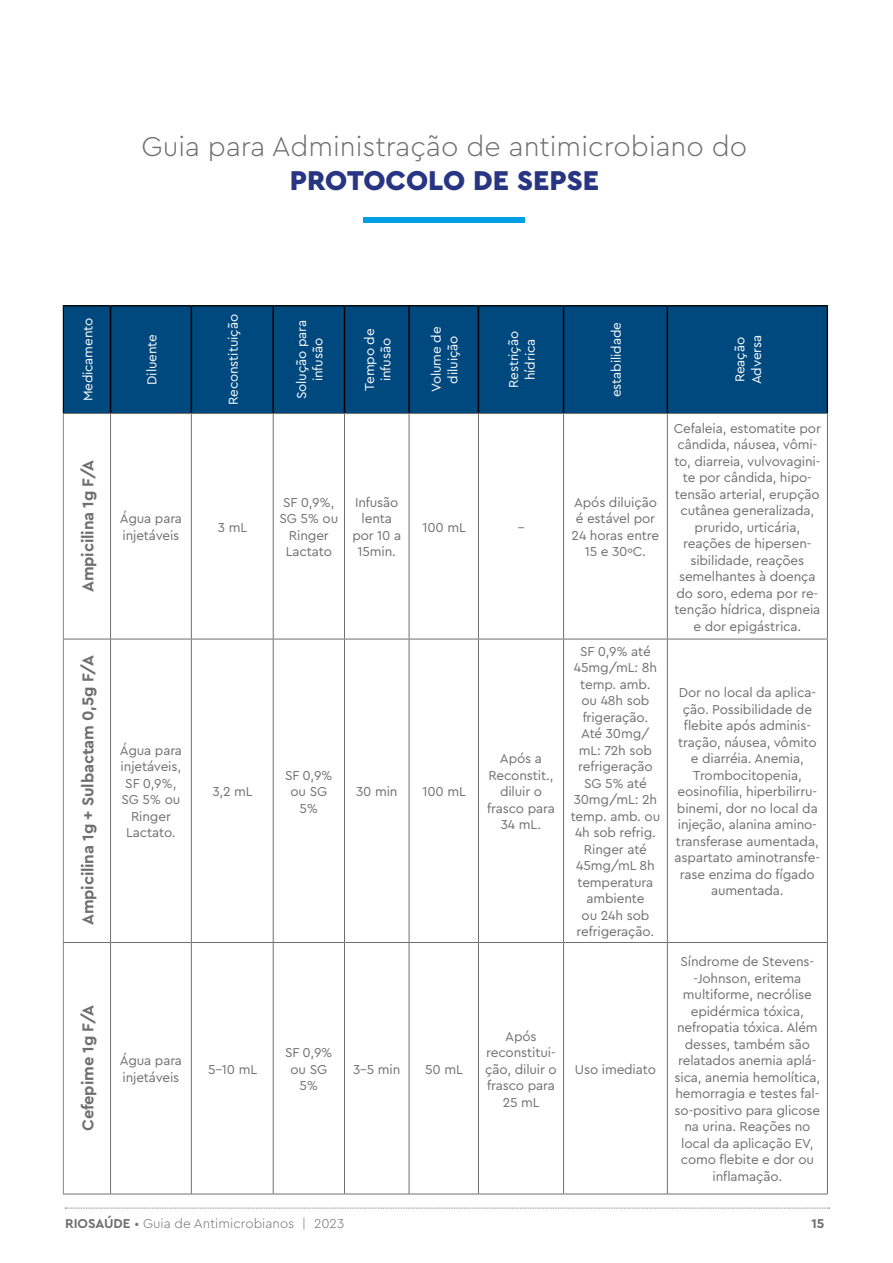
<style>
.page{position:relative;width:893px;height:1263px;background:#fff}
.page>*{position:absolute;margin:0;border:0;box-sizing:border-box;transform-origin:0 0}
.t1{font:300 28.5px "Cera Pro";color:#706f6f}
.t2{font:900 28.5px "Cera Pro";color:#283583}
.t3{font:700 16.5px "Cera Pro";letter-spacing:-.01em;color:#706f6f}
.t4{font:13.5px/16.5px "Cera Pro";letter-spacing:-.01em;color:#706f6f;text-align:center}
.t5{font:13.5px/16.5px "Cera Pro";letter-spacing:-.01em;color:#fff;text-align:center}
.t6{font:300 13.5px "Cera Pro";color:#706f6f}
.t7{font:700 13.5px "Cera Pro";color:#706f6f}
.s1{font-weight:700}
</style>
<div class="page">
<svg style="left:65px;top:1208px;width:765px;height:1px"></svg>
<div style="left:64px;top:306px;width:763px;height:107px;background:#00497f"></div>
<hr style="left:110px;top:306px;width:1px;height:107px;background:#000">
<hr style="left:191px;top:306px;width:1px;height:107px;background:#000">
<hr style="left:272px;top:306px;width:2px;height:107px;background:#000">
<hr style="left:344px;top:306px;width:1px;height:107px;background:#000">
<hr style="left:408px;top:306px;width:2px;height:107px;background:#000">
<hr style="left:478px;top:306px;width:1px;height:107px;background:#000">
<hr style="left:563px;top:306px;width:1px;height:107px;background:#000">
<hr style="left:667px;top:306px;width:1px;height:107px;background:#000">
<hr style="left:63px;top:413px;width:48px;height:1px;background:#706f6f">
<hr style="left:111px;top:413px;width:80px;height:1px;background:#706f6f">
<hr style="left:110px;top:414px;width:1px;height:225px;background:#706f6f">
<hr style="left:191px;top:413px;width:82px;height:1px;background:#706f6f">
<hr style="left:191px;top:414px;width:1px;height:225px;background:#706f6f">
<hr style="left:273px;top:413px;width:71px;height:1px;background:#706f6f">
<hr style="left:273px;top:414px;width:1px;height:225px;background:#706f6f">
<hr style="left:344px;top:413px;width:65px;height:1px;background:#706f6f">
<hr style="left:344px;top:414px;width:1px;height:225px;background:#706f6f">
<hr style="left:409px;top:413px;width:69px;height:1px;background:#706f6f">
<hr style="left:409px;top:414px;width:1px;height:225px;background:#706f6f">
<hr style="left:478px;top:413px;width:86px;height:1px;background:#706f6f">
<hr style="left:478px;top:414px;width:1px;height:225px;background:#706f6f">
<hr style="left:564px;top:413px;width:103px;height:1px;background:#706f6f">
<hr style="left:563px;top:414px;width:1px;height:225px;background:#706f6f">
<hr style="left:667px;top:413px;width:161px;height:1px;background:#706f6f">
<hr style="left:667px;top:414px;width:1px;height:225px;background:#706f6f">
<hr style="left:63px;top:639px;width:48px;height:1px;background:#706f6f">
<hr style="left:111px;top:639px;width:80px;height:1px;background:#706f6f">
<hr style="left:110px;top:639px;width:1px;height:303px;background:#706f6f">
<hr style="left:191px;top:639px;width:82px;height:1px;background:#706f6f">
<hr style="left:191px;top:639px;width:1px;height:303px;background:#706f6f">
<hr style="left:273px;top:639px;width:71px;height:1px;background:#706f6f">
<hr style="left:273px;top:639px;width:1px;height:303px;background:#706f6f">
<hr style="left:344px;top:639px;width:65px;height:1px;background:#706f6f">
<hr style="left:344px;top:639px;width:1px;height:303px;background:#706f6f">
<hr style="left:409px;top:639px;width:69px;height:1px;background:#706f6f">
<hr style="left:409px;top:639px;width:1px;height:303px;background:#706f6f">
<hr style="left:478px;top:639px;width:86px;height:1px;background:#706f6f">
<hr style="left:478px;top:639px;width:1px;height:303px;background:#706f6f">
<hr style="left:564px;top:639px;width:103px;height:1px;background:#706f6f">
<hr style="left:563px;top:639px;width:1px;height:303px;background:#706f6f">
<hr style="left:667px;top:639px;width:161px;height:1px;background:#706f6f">
<hr style="left:667px;top:639px;width:1px;height:303px;background:#706f6f">
<hr style="left:63px;top:942px;width:48px;height:1px;background:#706f6f">
<hr style="left:111px;top:942px;width:80px;height:1px;background:#706f6f">
<hr style="left:110px;top:943px;width:1px;height:250px;background:#706f6f">
<hr style="left:191px;top:942px;width:82px;height:1px;background:#706f6f">
<hr style="left:191px;top:943px;width:1px;height:250px;background:#706f6f">
<hr style="left:273px;top:942px;width:71px;height:1px;background:#706f6f">
<hr style="left:273px;top:943px;width:1px;height:250px;background:#706f6f">
<hr style="left:344px;top:942px;width:65px;height:1px;background:#706f6f">
<hr style="left:344px;top:943px;width:1px;height:250px;background:#706f6f">
<hr style="left:409px;top:942px;width:69px;height:1px;background:#706f6f">
<hr style="left:409px;top:943px;width:1px;height:250px;background:#706f6f">
<hr style="left:478px;top:942px;width:86px;height:1px;background:#706f6f">
<hr style="left:478px;top:943px;width:1px;height:250px;background:#706f6f">
<hr style="left:564px;top:942px;width:103px;height:1px;background:#706f6f">
<hr style="left:563px;top:943px;width:1px;height:250px;background:#706f6f">
<hr style="left:667px;top:942px;width:161px;height:1px;background:#706f6f">
<hr style="left:667px;top:943px;width:1px;height:250px;background:#706f6f">
<hr style="left:63px;top:1193px;width:48px;height:1px;background:#706f6f">
<hr style="left:111px;top:1193px;width:80px;height:1px;background:#706f6f">
<hr style="left:191px;top:1193px;width:82px;height:1px;background:#706f6f">
<hr style="left:273px;top:1193px;width:71px;height:1px;background:#706f6f">
<hr style="left:344px;top:1193px;width:65px;height:1px;background:#706f6f">
<hr style="left:409px;top:1193px;width:69px;height:1px;background:#706f6f">
<hr style="left:478px;top:1193px;width:86px;height:1px;background:#706f6f">
<hr style="left:564px;top:1193px;width:103px;height:1px;background:#706f6f">
<hr style="left:667px;top:1193px;width:161px;height:1px;background:#706f6f">
<div style="left:364px;top:217px;width:161px;height:6px;background:#009fe3"></div>
<h1 class="t1" style="left:141px;top:127px;width:607px">Guia para Administração de antimicrobiano do</h1>
<h1 class="t2" style="left:290px;top:162px;width:311px">PROTOCOLO DE SEPSE</h1>
<p class="t5" style="left:79px;top:401px;width:85px;rotate:-90deg">Medicamento</p>
<p class="t3" style="left:77px;top:592px;width:134px;rotate:-90deg">Ampicilina 1g F/A</p>
<p class="t3" style="left:77px;top:925px;width:271px;rotate:-90deg">Ampicilina 1g + Sulbactam 0,5g F/A</p>
<p class="t3" style="left:77px;top:1131px;width:128px;rotate:-90deg">Cefepime 1g F/A</p>
<p class="t5" style="left:143px;top:385px;width:52px;rotate:-90deg">Diluente</p>
<p class="t5" style="left:224px;top:405px;width:92px;rotate:-90deg">Reconstituição</p>
<p class="t5" style="left:293px;top:399px;width:81px;rotate:-90deg">Solução para infusão</p>
<p class="t5" style="left:361px;top:391px;width:64px;rotate:-90deg">Tempo de infusão</p>
<p class="t5" style="left:428px;top:392px;width:67px;rotate:-90deg">Volume de diluição</p>
<p class="t5" style="left:505px;top:388px;width:59px;rotate:-90deg">Restrição hídrica</p>
<p class="t5" style="left:607px;top:397px;width:77px;rotate:-90deg">estabilidade</p>
<p class="t4" style="left:120px;top:510px;width:64px;text-align:left">Água para injetáveis</p>
<p class="t4" style="left:218px;top:518px;width:31px">3 mL</p>
<p class="t4" style="left:279px;top:494px;width:60px">SF 0,9%,<br>SG 5% ou<br>Ringer<br>Lactato</p>
<p class="t4" style="left:352px;top:494px;width:50px">Infusão lenta por 10 a<br>15min.</p>
<p class="t4" style="left:422px;top:518px;width:45px">100 mL</p>
<p class="t4" style="left:517px;top:518px;width:9px">--</p>
<p class="t4" style="left:572px;top:494px;width:89px">Após diluição é estável por<br>24 horas entre<br>15 e 30ºC.</p>
<p class="t4" style="left:120px;top:742px;width:64px">Água para injetáveis,<br>SF 0,9%,<br>SG 5% ou<br>Ringer<br>Lactato.</p>
<p class="t4" style="left:212px;top:783px;width:42px">3,2 mL</p>
<p class="t4" style="left:285px;top:766px;width:49px">SF 0,9% ou SG<br>5%</p>
<p class="t4" style="left:356px;top:783px;width:43px">30 min</p>
<p class="t4" style="left:422px;top:783px;width:45px">100 mL</p>
<p class="t4" style="left:487px;top:750px;width:69px">Após a<br>Reconstit., diluir o frasco para<br>34 mL.</p>
<p class="t4" style="left:571px;top:642px;width:91px">SF 0,9% até<br>45mg/mL: 8h temp. amb.<br>ou 48h sob frigeração.<br>Até 30mg/ mL: 72h sob refrigeração<br>SG 5% até<br>30mg/mL: 2h temp. amb. ou<br>4h sob refrig.<br>Ringer até<br>45mg/mL 8h temperatura ambiente<br>ou 24h sob refrigeração.</p>
<p class="t4" style="left:120px;top:1052px;width:64px;text-align:left">Água para injetáveis</p>
<p class="t4" style="left:208px;top:1060px;width:51px">5-10 mL</p>
<p class="t4" style="left:285px;top:1044px;width:49px">SF 0,9% ou SG<br>5%</p>
<p class="t4" style="left:353px;top:1060px;width:49px">3-5 min</p>
<p class="t4" style="left:425px;top:1060px;width:39px">50 mL</p>
<p class="t4" style="left:485px;top:1027px;width:73px">Após reconstitui&shy;ção, diluir o frasco para<br>25 mL</p>
<p class="t4" style="left:575px;top:1060px;width:82px">Uso imediato</p>
<p class="t5" style="left:731px;top:384px;width:51px;text-align:left;rotate:-90deg">Reação<br>Adversa</p>
<p class="t4" style="left:674px;top:419px;width:149px">Cefaleia, estomatite por cândida, náusea, vômi&shy;to, diarreia, vulvovagini&shy;te por cândida, hipo&shy;tensão arterial, erupção cutânea generalizada, prurido, urticária, reações de hipersen&shy;sibilidade, reações semelhantes à doença do soro, edema por re&shy;tenção hídrica, dispneia e dor epigástrica.</p>
<p class="t4" style="left:675px;top:684px;width:147px">Dor no local da aplica&shy;ção. Possibilidade de flebite após adminis&shy;tração, náusea, vômito e diarréia. Anemia,<br>Trombocitopenia, eosinofilia, hiperbilirru&shy;binemi, dor no local da injeção, alanina amino&shy;transferase aumentada, aspartato aminotransfe&shy;rase enzima do fígado aumentada.</p>
<p class="t4" style="left:674px;top:953px;width:147px">Síndrome de Stevens--Johnson, eritema multiforme, necrólise epidérmica tóxica, nefropatia tóxica. Além desses, também são relatados anemia aplá&shy;sica, anemia hemolítica, hemorragia e testes fal&shy;so-positivo para glicose na urina. Reações no local da aplicação EV, como flebite e dor ou inflamação.</p>
<p class="t6" style="left:65px;top:1214px;width:281px"><span class="s1">RIOSAÚDE</span> • Guia de Antimicrobianos | 2023</p>
<p class="t7" style="left:811px;top:1214px;width:15px">15</p>
</div>
